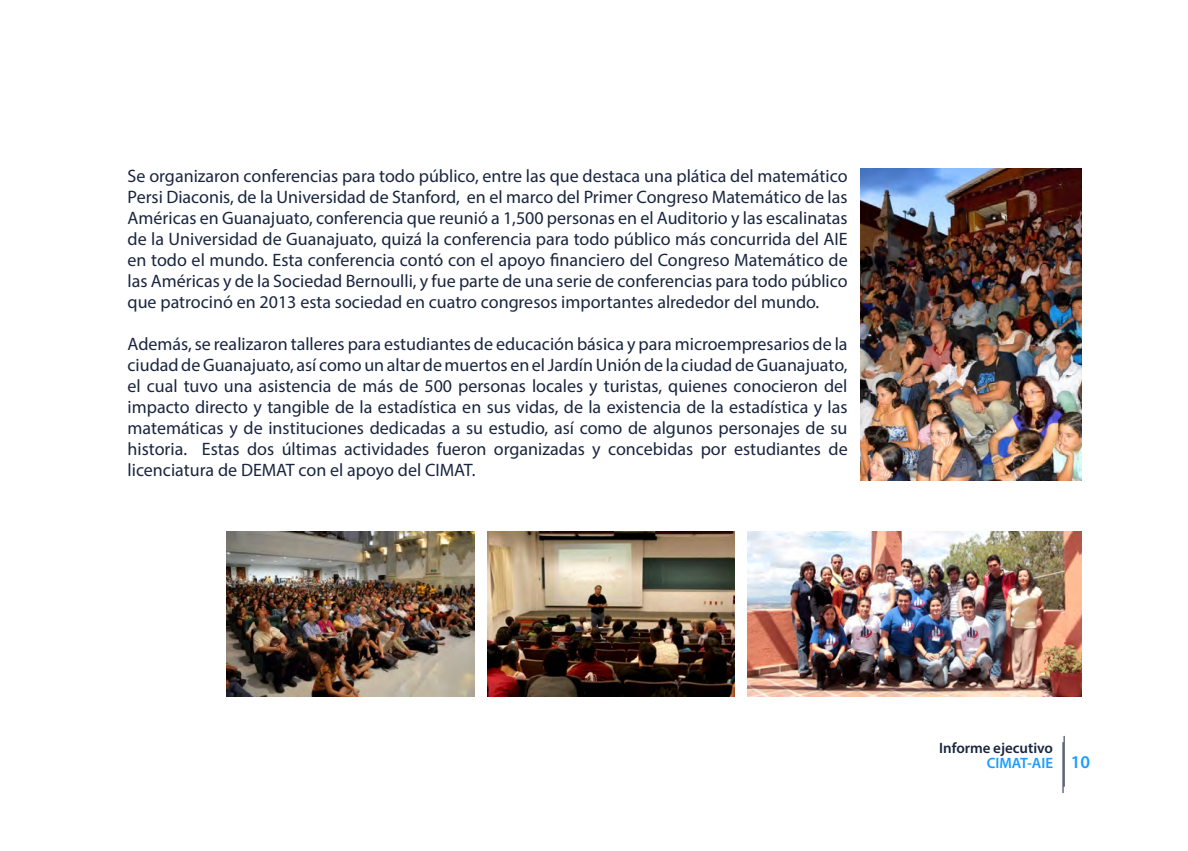
<style>
.page{position:relative;width:1188px;height:851px;background:#fff}
.page>*{position:absolute;margin:0;border:0;box-sizing:border-box;transform-origin:0 0}
.t1{font:18px/21px "Myriad Pro";color:#1a2640;text-align:justify}
.t2{font:600 18px "Myriad Pro";color:#1b9dff}
.t3{font:600 15px "Myriad Pro";color:#1a2640}
.t4{font:600 15px "Myriad Pro";color:#1b9dff}
</style>
<div class="page">
<hr style="left:1063px;top:742px;width:1px;height:50px;background:#1a2640">
<hr style="left:1064px;top:735px;width:1px;height:51px;background:#1a2640">
<img style="left:226px;top:531px;width:248px;height:165px">
<img style="left:488px;top:531px;width:247px;height:165px">
<img style="left:748px;top:531px;width:334px;height:165px">
<img style="left:860px;top:168px;width:222px;height:312px">
<p class="t1" style="left:128px;top:165px;width:722px">Se organizaron conferencias para todo público, entre las que destaca una plática del matemático Persi Diaconis, de la Universidad de Stanford, en el marco del Primer Congreso Matemático de las Américas en Guanajuato, conferencia que reunió a 1,500 personas en el Auditorio y las escalinatas de la Universidad de Guanajuato, quizá la conferencia para todo público más concurrida del AIE en todo el mundo. Esta conferencia contó con el apoyo financiero del Congreso Matemático de las Américas y de la Sociedad Bernoulli, y fue parte de una serie de conferencias para todo público que patrocinó en 2013 esta sociedad en cuatro congresos importantes alrededor del mundo.</p>
<p class="t1" style="left:128px;top:333px;width:722px">Además, se realizaron talleres para estudiantes de educación básica y para microempresarios de la ciudad de Guanajuato, así como un altar de muertos en el Jardín Unión de la ciudad de Guanajuato, el cual tuvo una asistencia de más de 500 personas locales y turistas, quienes conocieron del impacto directo y tangible de la estadística en sus vidas, de la existencia de la estadística y las matemáticas y de instituciones dedicadas a su estudio, así como de algunos personajes de su historia. Estas dos últimas actividades fueron organizadas y concebidas por estudiantes de licenciatura de DEMAT con el apoyo del CIMAT.</p>
<p class="t3" style="left:939px;top:738px;width:115px">Informe ejecutivo</p>
<p class="t4" style="left:987px;top:753px;width:68px">CIMAT-AIE</p>
<p class="t2" style="left:1071px;top:750px;width:21px">10</p>
</div>
